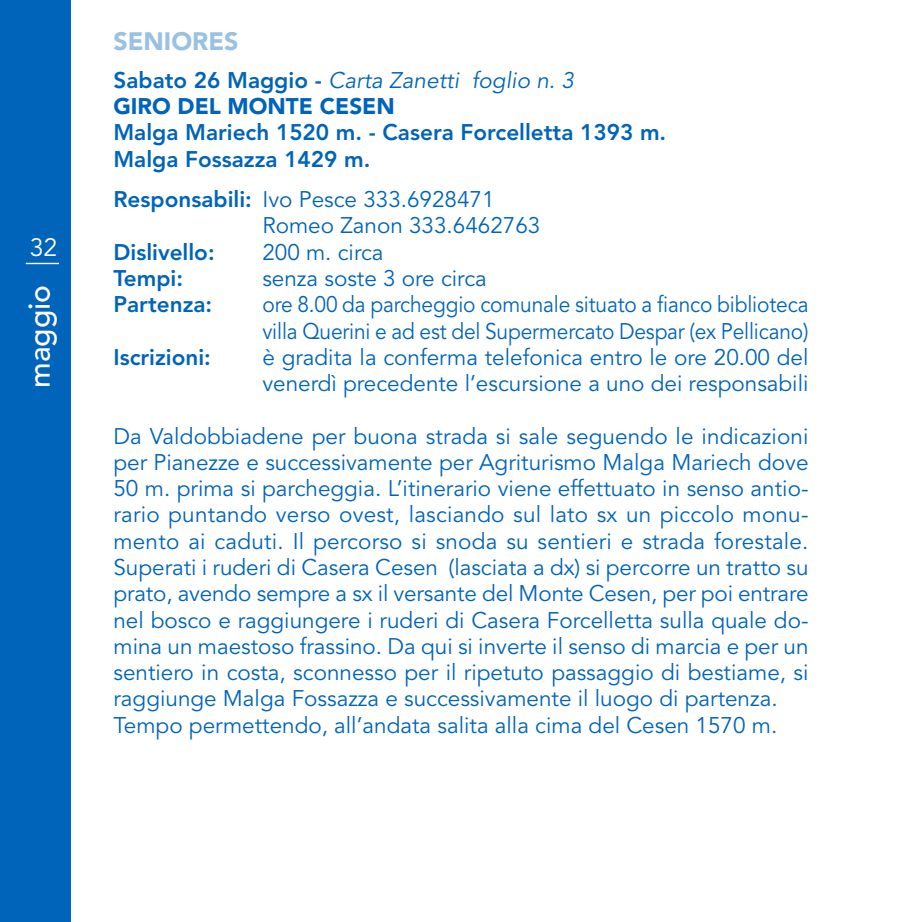
<style>
.page{position:relative;width:922px;height:922px;background:#fff}
.page>*{position:absolute;margin:0;border:0;box-sizing:border-box;transform-origin:0 0}
.t1{font:500 30px "Avenir";color:#fff}
.t2{font:900 25px "Avenir";color:#99c1e3}
.t3{font:25px "Avenir";color:#fff}
.t4{font:22.5px/26.2px "Avenir";color:#0064ba}
.t5{font:22.5px/26.2px "Avenir";color:#0064ba;scale:.93 1}
.t6{font:800 22.5px/26.2px "Avenir";color:#0064ba}
.t7{font:italic 22.5px/26.2px "Avenir";letter-spacing:.005em;color:#0064ba}
.s1{font-weight:800;font-style:normal}
.s2{font-weight:900;font-style:normal}
.s3{font-weight:800}
</style>
<div class="page">
<div style="left:0;top:0;width:71px;height:921px;background:#0064ba"></div>
<hr style="left:26px;top:263px;width:33px;height:1px;background:#fff">
<p class="t3" style="left:30px;top:237px;width:29px">32</p>
<h1 class="t1" style="left:27px;top:388px;width:104px;rotate:-90deg">maggio</h1>
<p class="t2" style="left:113px;top:31px;width:126px">SENIORES</p>
<p class="t7" style="left:113px;top:69px;width:462px"><span class="s1">Sabato 26 Maggio -</span> Carta Zanetti foglio n. 3<br><span class="s2">GIRO DEL MONTE CESEN</span></p>
<p class="t6" style="left:113px;top:121px;width:554px">Malga Mariech 1520 m. - Casera Forcelletta 1393 m.<br>Malga Fossazza 1429 m.</p>
<p class="t4" style="left:262px;top:188px;width:279px;text-indent:-149px"><span class="s3">Responsabili:</span> Ivo Pesce 333.6928471<br>Romeo Zanon 333.6462763</p>
<p class="t6" style="left:113px;top:240px;width:103px">Dislivello:</p>
<p class="t4" style="left:262px;top:240px;width:123px">200 m. circa</p>
<p class="t6" style="left:113px;top:267px;width:71px">Tempi:</p>
<p class="t4" style="left:262px;top:267px;width:226px">senza soste 3 ore circa</p>
<p class="t6" style="left:113px;top:293px;width:100px">Partenza:</p>
<p class="t5" style="left:262px;top:293px;width:588px">ore 8.00 da parcheggio comunale situato a fianco biblioteca villa Querini e ad est del Supermercato Despar (ex Pellicano)</p>
<p class="t6" style="left:113px;top:345px;width:99px">Iscrizioni:</p>
<p class="t4" style="left:262px;top:345px;width:547px">è gradita la conferma telefonica entro le ore 20.00 del venerdì precedente l’escursione a uno dei responsabili</p>
<p class="t4" style="left:113px;top:424px;width:696px">Da Valdobbiadene per buona strada si sale seguendo le indicazioni per Pianezze e successivamente per Agriturismo Malga Mariech dove 50 m. prima si parcheggia. L’itinerario viene effettuato in senso antio&shy;rario puntando verso ovest, lasciando sul lato sx un piccolo monu&shy;mento ai caduti. Il percorso si snoda su sentieri e strada forestale.<br>Superati i ruderi di Casera Cesen (lasciata a dx) si percorre un tratto su prato, avendo sempre a sx il versante del Monte Cesen, per poi entrare nel bosco e raggiungere i ruderi di Casera Forcelletta sulla quale do&shy;mina un maestoso frassino. Da qui si inverte il senso di marcia e per un sentiero in costa, sconnesso per il ripetuto passaggio di bestiame, si raggiunge Malga Fossazza e successivamente il luogo di partenza.<br>Tempo permettendo, all’andata salita alla cima del Cesen 1570 m.</p>
</div>
